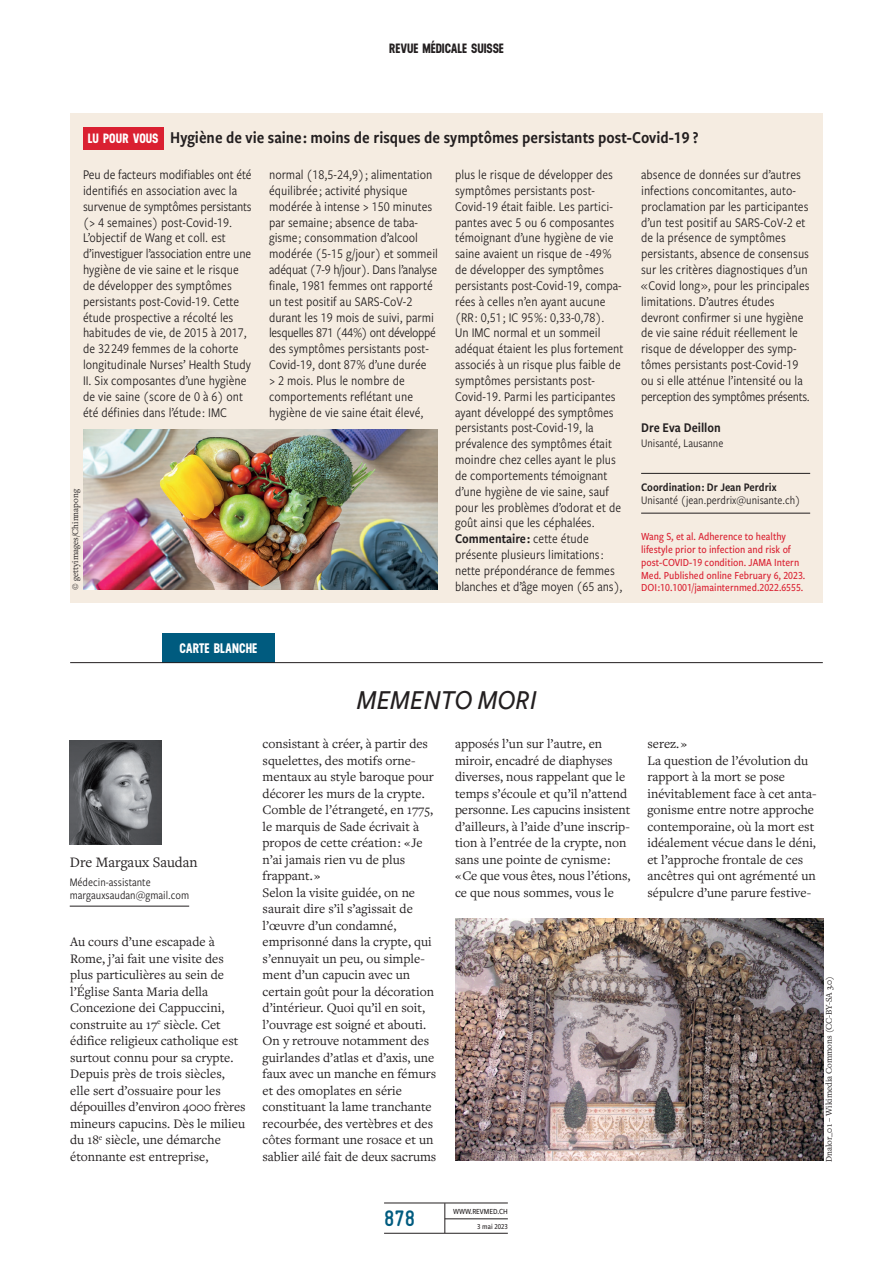
<style>
.page{position:relative;width:893px;height:1263px;background:#fff}
.page>*{position:absolute;margin:0;border:0;box-sizing:border-box;transform-origin:0 0}
.N_Titre_article{font:italic 28.5px "Freight Sans Cnd Pro Med";color:#231f20}
.t1{font:700 22.5px "Gravur Condensed Pro";color:#005b7f}
.N_Encart_Titre_noir{font:17.25px "Freight Sans Cnd Pro Semi";color:#231f20}
.N_Carte_blanche_aute{font:15px "Freight Text Pro";color:#231f20}
.N_Encart_texte_coura{font:13.8px/15.8px "Freight Sans Cnd Pro";color:#231f20}
.N_Encart_Auteur{font:13.8px "Freight Sans Cnd Pro Semi";color:#231f20}
.N_Surtitre_theme{font:700 13.8px "Neusa";color:#fff}
.N_Texte_courant{font:13.5px/16.5px "Freight Text Pro";color:#231f20}
.t2{font:700 13.5px "Neusa";letter-spacing:-.005em;color:#231f20}
.N_Encart_Rubrique{font:700 13.5px "Neusa";color:#fff}
._1P_Notes_auteurs{font:12px/13.5px "Freight Sans Cnd Pro";color:#231f20}
.N_Carte_blanche_aute-2{font:12px/13.5px "Freight Sans Cnd Pro";color:#231f20}
.N_Encart_adresse{font:12px "Freight Sans Cnd Pro";color:#231f20}
.N_Encart_biblio_text{font:500 11.25px/12.8px "Freight Sans Cnd Pro";color:#da2031}
.N_Copyright_image{font:9px "Freight Text Pro";color:#231f20}
.t3{font:500 8.1px "Freight Sans Cnd Pro";color:#231f20}
.t4{font:500 7.8px "Freight Sans Cnd Pro";color:#231f20}
.s1{font-family:"Freight Sans Cnd Pro Semi"}
</style>
<div class="page">
<hr style="left:384px;top:1233px;width:124px;height:1px;background:#231f20">
<hr style="left:384px;top:1202px;width:124px;height:1px;background:#231f20">
<hr style="left:445px;top:1218px;width:63px;height:1px;background:#231f20">
<hr style="left:444px;top:1203px;width:1px;height:30px;background:#231f20">
<div style="left:162px;top:633px;width:113px;height:29px;background:#005b7f"></div>
<hr style="left:70px;top:662px;width:753px;height:1px;background:#231f20">
<img style="left:70px;top:741px;width:91px;height:103px">
<hr style="left:70px;top:906px;width:119px;height:1px;background:#231f20">
<div style="left:70px;top:113px;width:753px;height:490px;background:#f5ece1"></div>
<div style="left:83px;top:127px;width:81px;height:23px;background:#da2031"></div>
<hr style="left:641px;top:473px;width:169px;height:1px;background:#231f20">
<hr style="left:641px;top:513px;width:169px;height:1px;background:#231f20">
<img style="left:455px;top:918px;width:369px;height:242px">
<img style="left:83px;top:430px;width:355px;height:160px">
<p class="t2" style="left:389px;top:38px;width:116px">REVUE MÉDICALE SUISSE</p>
<p class="N_Encart_Rubrique" style="left:88px;top:129px;width:72px">LU POUR VOUS</p>
<p class="N_Encart_Titre_noir" style="left:170px;top:126px;width:530px">Hygiène de vie saine : moins de risques de symptômes persistants post-Covid-19 ?</p>
<p class="N_Encart_texte_coura" style="left:83px;top:166px;width:170px">Peu de facteurs modifiables ont été identifiés en association avec la survenue de symptômes persistants (&gt; 4 semaines) post-Covid-19.<br>L’objectif de Wang et coll. est d’investiguer l’association entre une hygiène de vie saine et le risque de développer des symptômes persistants post-Covid-19. Cette étude prospective a récolté les habitudes de vie, de 2015 à 2017, de 32 249 femmes de la cohorte longitudinale Nurses’ Health Study<br>II. Six composantes d’une hygiène de vie saine (score de 0 à 6) ont été définies dans l’étude : IMC</p>
<p class="N_Encart_texte_coura" style="left:269px;top:166px;width:171px">normal (18,5-24,9) ; alimentation équilibrée ; activité physique modérée à intense &gt; 150 minutes par semaine ; absence de taba&shy;gisme ; consommation d’alcool modérée (5-15 g/jour) et sommeil adéquat (7-9 h/jour). Dans l’analyse finale, 1981 femmes ont rapporté un test positif au SARS-CoV-2 durant les 19 mois de suivi, parmi lesquelles 871 (44 %) ont développé des symptômes persistants post-<br>Covid-19, dont 87 % d’une durée<br>&gt; 2 mois. Plus le nombre de comportements reflétant une hygiène de vie saine était élevé,</p>
<p class="N_Encart_texte_coura" style="left:455px;top:166px;width:170px">plus le risque de développer des symptômes persistants post-<br>Covid-19 était faible. Les partici&shy;pantes avec 5 ou 6 composantes témoignant d’une hygiène de vie saine avaient un risque de - 49 % de développer des symptômes persistants post-Covid-19, compa&shy;rées à celles n’en ayant aucune (RR : 0,51 ; IC 95 % : 0,33-0,78).<br>Un IMC normal et un sommeil adéquat étaient les plus fortement associés à un risque plus faible de symptômes persistants post-<br>Covid-19. Parmi les participantes ayant développé des symptômes persistants post-Covid-19, la prévalence des symptômes était moindre chez celles ayant le plus de comportements témoignant d’une hygiène de vie saine, sauf pour les problèmes d’odorat et de goût ainsi que les céphalées.</p>
<p class="N_Encart_texte_coura" style="left:455px;top:530px;width:169px"><span class="s1">Commentaire :</span> cette étude présente plusieurs limitations : nette prépondérance de femmes blanches et d’âge moyen (65 ans),</p>
<p class="N_Encart_texte_coura" style="left:641px;top:166px;width:170px">absence de données sur d’autres infections concomitantes, auto&shy;proclamation par les participantes d’un test positif au SARS-CoV-2 et de la présence de symptômes persistants, absence de consensus sur les critères diagnostiques d’un « Covid long », pour les principales limitations. D’autres études devront confirmer si une hygiène de vie saine réduit réellement le risque de développer des symp&shy;tômes persistants post-Covid-19 ou si elle atténue l’intensité ou la perception des symptômes présents.</p>
<p class="N_Encart_Auteur" style="left:641px;top:418px;width:81px">Dre Eva Deillon</p>
<p class="N_Encart_adresse" style="left:641px;top:435px;width:84px">Unisanté, Lausanne</p>
<p class="_1P_Notes_auteurs" style="left:641px;top:480px;width:161px"><span class="s1">Coordination : Dr Jean Perdrix<br></span>Unisanté (jean.perdrix@unisante.ch)</p>
<p class="N_Encart_biblio_text" style="left:641px;top:530px;width:166px">Wang S, et al. Adherence to healthy lifestyle prior to infection and risk of post-COVID-19 condition. JAMA Intern Med. Published online February 6, 2023.</p>
<p class="N_Copyright_image" style="left:69px;top:590px;width:102px;rotate:-90deg">© gettyimages/Chinnapong</p>
<p class="N_Encart_biblio_text" style="left:641px;top:581px;width:164px">DOI :10.1001/jamainternmed.2022.6555.</p>
<p class="N_Surtitre_theme" style="left:179px;top:638px;width:79px">CARTE BLANCHE</p>
<p class="N_Carte_blanche_aute" style="left:70px;top:853px;width:129px">Dre Margaux Saudan</p>
<p class="N_Carte_blanche_aute-2" style="left:70px;top:875px;width:121px">Médecin-assistante margauxsaudan@gmail.com</p>
<p class="N_Texte_courant" style="left:70px;top:933px;width:177px">Au cours d’une escapade à<br>Rome, j’ai fait une visite des plus particulières au sein de l’Église Santa Maria della<br>Concezione dei Cappuccini, construite au 17<sup>e</sup> siècle. Cet édifice religieux catholique est surtout connu pour sa crypte.<br>Depuis près de trois siècles, elle sert d’ossuaire pour les dépouilles d’environ 4000 frères mineurs capucins. Dès le milieu du 18<sup>e</sup> siècle, une démarche étonnante est entreprise,</p>
<p class="N_Titre_article" style="left:357px;top:681px;width:181px">MEMENTO MORI</p>
<p class="N_Texte_courant" style="left:263px;top:735px;width:173px">consistant à créer, à partir des squelettes, des motifs orne&shy;mentaux au style baroque pour décorer les murs de la crypte.<br>Comble de l’étrangeté, en 1775, le marquis de Sade écrivait à propos de cette création : « Je n’ai jamais rien vu de plus frappant. »</p>
<p class="N_Texte_courant" style="left:263px;top:884px;width:175px">Selon la visite guidée, on ne saurait dire s’il s’agissait de l’œuvre d’un condamné, emprisonné dans la crypte, qui s’ennuyait un peu, ou simple&shy;ment d’un capucin avec un certain goût pour la décoration d’intérieur. Quoi qu’il en soit, l’ouvrage est soigné et abouti.<br>On y retrouve notamment des guirlandes d’atlas et d’axis, une faux avec un manche en fémurs et des omoplates en série constituant la lame tranchante recourbée, des vertèbres et des côtes formant une rosace et un sablier ailé fait de deux sacrums</p>
<p class="N_Texte_courant" style="left:455px;top:735px;width:177px">apposés l’un sur l’autre, en miroir, encadré de diaphyses diverses, nous rappelant que le temps s’écoule et qu’il n’attend personne. Les capucins insistent d’ailleurs, à l’aide d’une inscrip&shy;tion à l’entrée de la crypte, non sans une pointe de cynisme :<br>« Ce que vous êtes, nous l’étions, ce que nous sommes, vous le</p>
<p class="N_Texte_courant" style="left:647px;top:735px;width:41px">serez. »</p>
<p class="N_Texte_courant" style="left:647px;top:752px;width:171px">La question de l’évolution du rapport à la mort se pose inévitablement face à cet anta&shy;gonisme entre notre approche contemporaine, où la mort est idéalement vécue dans le déni, et l’approche frontale de ces ancêtres qui ont agrémenté un sépulcre d’une parure festive-</p>
<p class="N_Copyright_image" style="left:823px;top:1162px;width:188px;rotate:-90deg">Dnalor_01 – Wikimedia Commons (CC-BY-SA 3.0)</p>
<h2 class="t1" style="left:384px;top:1206px;width:33px">878</h2>
<p class="t3" style="left:453px;top:1205px;width:56px">WWW.REVMED.CH</p>
<p class="t4" style="left:477px;top:1221px;width:32px">3 mai 2023</p>
</div>
